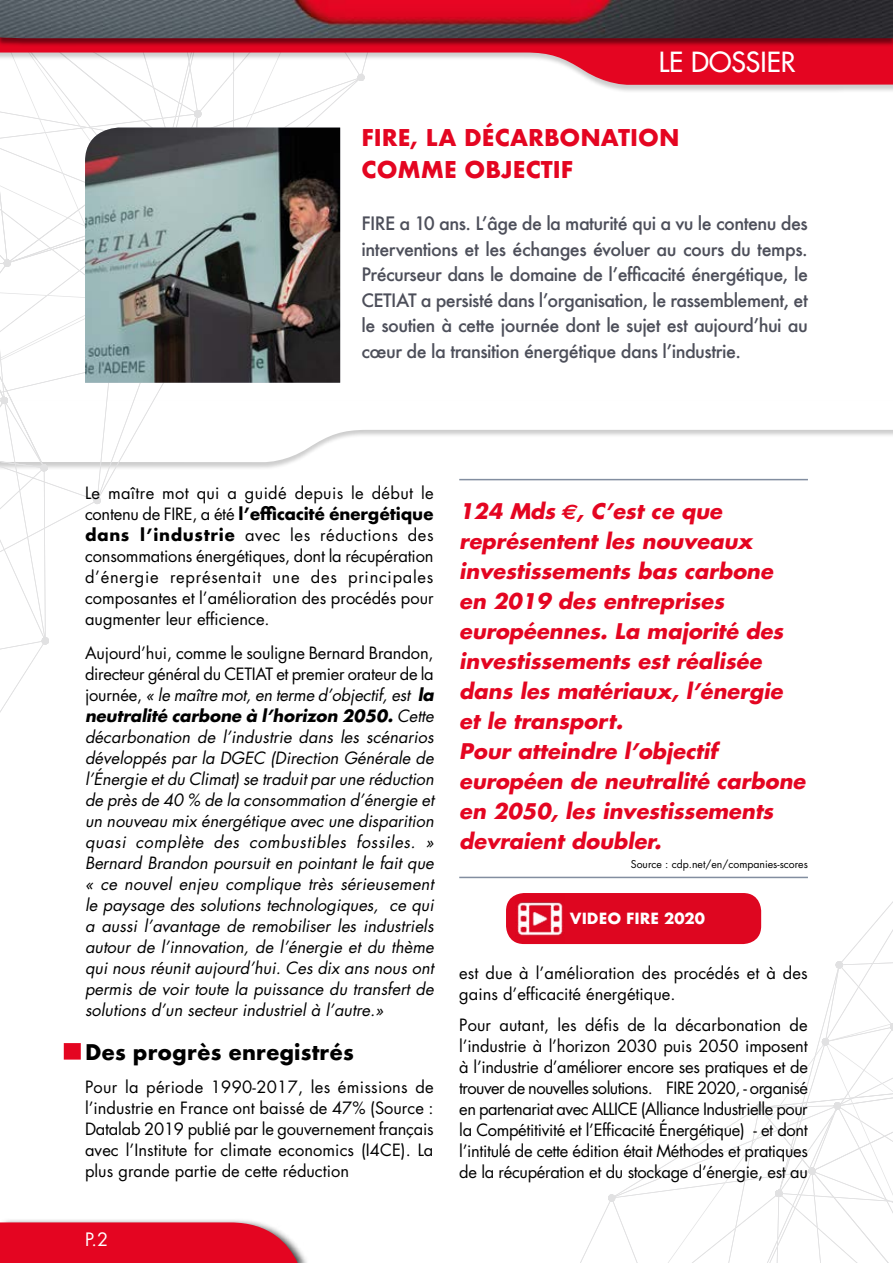
<style>
.page{position:relative;width:893px;height:1263px;background:#fff}
.page>*{position:absolute;margin:0;border:0;box-sizing:border-box;transform-origin:0 0}
.t1{font:27px "Futura";color:#fff}
.t2{font:700 22.5px/31.5px "Futura";color:#e40521}
.t3{font:italic 700 21px/30px "Futura";color:#e40521}
.t4{font:700 21px "Futura";color:#000}
.t5{font:500 18px/25.5px "Futura";letter-spacing:-.03em;color:#4d4f5a;text-align:justify}
.t6{font:18px "Futura";color:#fff}
.t7{font:16.5px/21px "Futura";color:#000;text-align:justify}
.t8{font:italic 16.5px/21px "Futura";color:#000;text-align:justify}
.t9{font:700 15px "Futura";color:#fff}
.t10{font:10.5px "Futura";color:#000}
.s1{font-weight:700}
.s2{font-style:normal}
.s3{font-family:"Euro Sans"}
</style>
<div class="page">
<svg style="left:487px;top:876px;width:406px;height:387px"></svg>
<div style="left:0;top:1218px;width:309px;height:45px;background:#000;opacity:.75"></div>
<svg style="left:0;top:1222px;width:298px;height:41px"></svg>
<svg style="left:434px;top:430px;width:459px;height:6px"></svg>
<svg style="left:0;top:93px;width:434px;height:620px"></svg>
<div style="left:41px;top:637px;width:8px;height:8px;background:#e1e1e2;border-radius:3px"></div>
<div style="left:1px;top:397px;width:7px;height:7px;background:#e1e1e2;border-radius:3px"></div>
<div style="left:40px;top:464px;width:8px;height:8px;background:#e1e1e2;border-radius:3px"></div>
<div style="left:0;top:24px;width:893px;height:69px;background:#000;opacity:.2"></div>
<svg style="left:0;top:47px;width:893px;height:38px"></svg>
<div style="left:0;top:0;width:893px;height:47px;background:#000;opacity:.5"></div>
<img style="left:0;top:0;width:893px;height:38px">
<img style="left:85px;top:128px;width:255px;height:255px">
<div style="left:64px;top:1043px;width:17px;height:16px;background:#e40521"></div>
<hr style="left:459px;top:479px;width:349px;height:1px;background:#828ea0">
<hr style="left:459px;top:877px;width:349px;height:1px;background:#828ea0">
<div style="left:506px;top:893px;width:255px;height:51px;background:#de0620;border-radius:18px"></div>
<img style="left:516px;top:894px;width:47px;height:49px">
<h1 class="t1" style="left:659px;top:45px;width:138px">LE DOSSIER</h1>
<h2 class="t2" style="left:361px;top:122px;width:320px">FIRE, LA DÉCARBONATION<br>COMME OBJECTIF</h2>
<p class="t5" style="left:361px;top:211px;width:448px">FIRE a 10 ans. L’âge de la maturité qui a vu le contenu des interventions et les échanges évoluer au cours du temps.<br>Précurseur dans le domaine de l’efficacité énergétique, le CETIAT a persisté dans l’organisation, le rassemblement, et le soutien à cette journée dont le sujet est aujourd’hui au cœur de la transition énergétique dans l’industrie.</p>
<p class="t7" style="left:85px;top:482px;width:350px">Le maître mot qui a guidé depuis le début le contenu de FIRE, a été <span class="s1">l’efficacité énergétique dans l’industrie</span> avec les réductions des consommations énergétiques, dont la récupération d’énergie représentait une des principales composantes et l’amélioration des procédés pour augmenter leur efficience.</p>
<p class="t8" style="left:85px;top:642px;width:350px"><span class="s2">Aujourd’hui, comme le souligne Bernard Brandon, directeur général du CETIAT et premier orateur de la journée,</span> « le maître mot, en terme d’objectif, est <span class="s1">la neutralité carbone à l’horizon 2050.</span> Cette décarbonation de l’industrie dans les scénarios développés par la DGEC (Direction Générale de l’Énergie et du Climat) se traduit par une réduction de près de 40 % de la consommation d’énergie et un nouveau mix énergétique avec une disparition quasi complète des combustibles fossiles. » Bernard Brandon poursuit en pointant le fait que « ce nouvel enjeu complique très sérieusement le paysage des solutions technologiques, ce qui a aussi l’avantage de remobiliser les industriels autour de l’innovation, de l’énergie et du thème qui nous réunit aujourd’hui. Ces dix ans nous ont permis de voir toute la puissance du transfert de solutions d’un secteur industriel à l’autre.»</p>
<p class="t4" style="left:85px;top:1036px;width:270px">Des progrès enregistrés</p>
<p class="t7" style="left:85px;top:1076px;width:350px">Pour la période 1990-2017, les émissions de l’industrie en France ont baissé de 47% (Source :<br>Datalab 2019 publié par le gouvernement français avec l’Institute for climate economics (I4CE). La plus grande partie de cette réduction</p>
<p class="t6" style="left:85px;top:1227px;width:25px">P.2</p>
<p class="t3" style="left:459px;top:495px;width:348px">124 Mds <span class="s3">€</span>, C’est ce que représentent les nouveaux investissements bas carbone<br>en 2019 des entreprises européennes. La majorité des investissements est réalisée dans les matériaux, l’énergie et le transport.<br>Pour atteindre l’objectif européen de neutralité carbone en 2050, les investissements devraient doubler.</p>
<p class="t10" style="left:631px;top:857px;width:179px">Source : cdp.net/en/companies-scores</p>
<p class="t9" style="left:570px;top:908px;width:137px">VIDEO FIRE 2020</p>
<p class="t7" style="left:459px;top:962px;width:350px">est due à l’amélioration des procédés et à des gains d’efficacité énergétique.</p>
<p class="t7" style="left:459px;top:1015px;width:350px">Pour autant, les défis de la décarbonation de l’industrie à l’horizon 2030 puis 2050 imposent à l’industrie d’améliorer encore ses pratiques et de trouver de nouvelles solutions. FIRE 2020, - organisé en partenariat avec ALLICE (Alliance Industrielle pour la Compétitivité et l’Efficacité Énergétique) - et dont l’intitulé de cette édition était Méthodes et pratiques de la récupération et du stockage d’énergie, est au</p>
</div>
